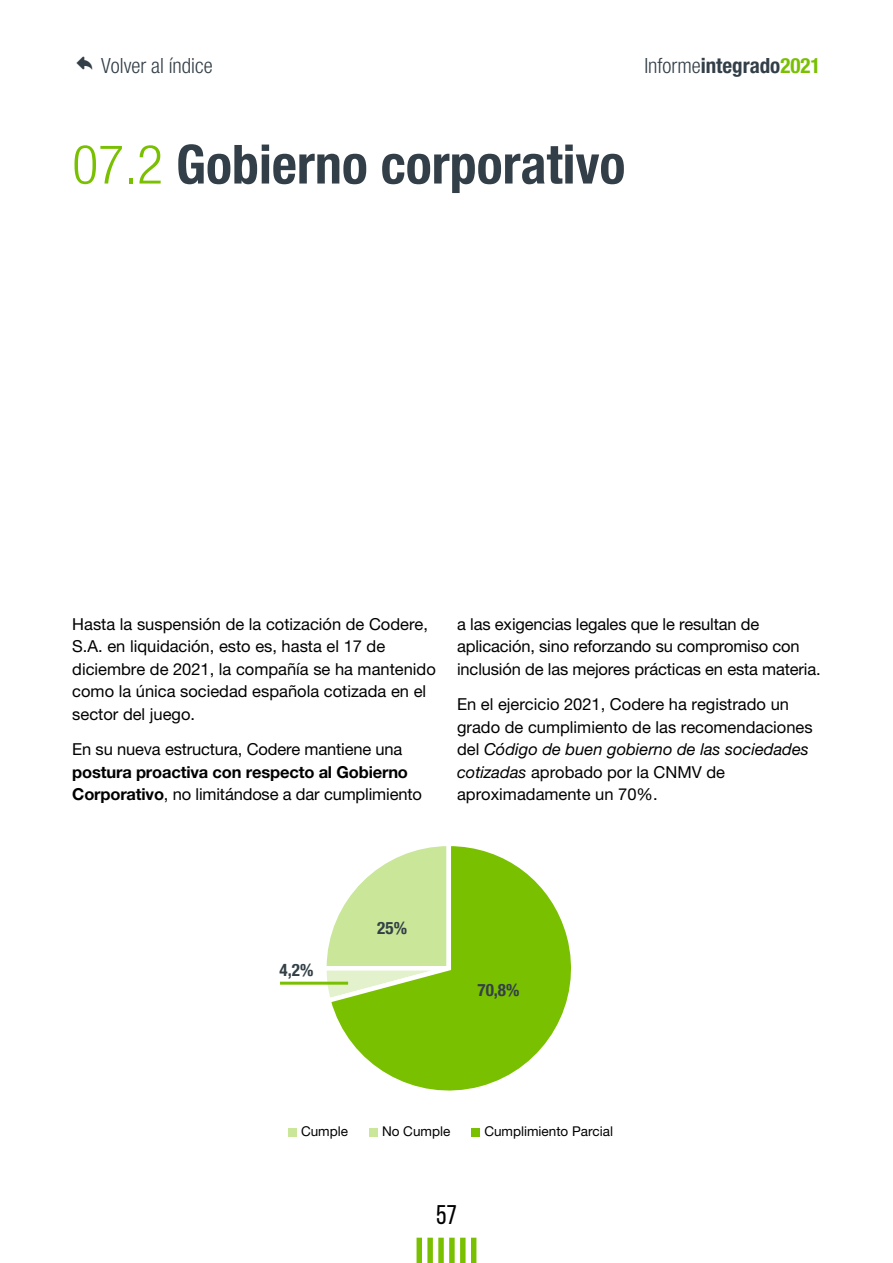
<style>
.page{position:relative;width:893px;height:1263px;background:#fff}
.page>*{position:absolute;margin:0;border:0;box-sizing:border-box;transform-origin:0 0}
.Títulos_subcapitulo{font:54px "Helvetica Neue LT 77 Bd Cn";color:#333f48}
.t1{font:27px "Bebas Neue";color:#000}
.t2{font:21px "Helvetica Neue LT 77 Bd Cn";color:#333f48}
.t3{font:21px "Helvetica Neue LT 47 Lt Cn";color:#333f48}
.t4{font:17.1px "Helvetica Neue LT 77 Bd Cn";color:#334047}
.Texto_11-15{font:16.5px/22.5px "Helvetica Neue LT 55 Rm";color:#000}
.Texto_11-15-2{font:13.5px "Helvetica Neue LT 55 Rm";color:#000}
.s1{font-family:"Helvetica Neue LT 47 Lt Cn"}
.s2{color:#79c000}
.s3{font-family:"Helvetica Neue LT 47 Lt Cn";color:#79c000}
.s4{font-family:"Helvetica Neue LT 75 Bd"}
.s5{font-family:"Helvetica Neue LT 56 It"}
</style>
<div class="page">
<svg style="left:417px;top:1238px;width:59px;height:25px"></svg>
<svg style="left:323px;top:846px;width:249px;height:245px"></svg>
<hr style="left:280px;top:982px;width:68px;height:3px;background:#79c000">
<div style="left:288px;top:1128px;width:9px;height:8px;background:#c9e699"></div>
<div style="left:369px;top:1128px;width:9px;height:8px;background:#c9e699"></div>
<div style="left:472px;top:1128px;width:8px;height:8px;background:#79c000"></div>
<p class="t3" style="left:101px;top:53px;width:113px">Volver al índice</p>
<p class="t2" style="left:644px;top:53px;width:178px"><span class="s1">Informe</span>integrado<span class="s2">2021</span></p>
<p class="Títulos_subcapitulo" style="left:72px;top:132px;width:555px"><span class="s3">07.2</span> Gobierno corporativo</p>
<p class="Texto_11-15" style="left:72px;top:612px;width:365px">Hasta la suspensión de la cotización de Codere, S.A. en liquidación, esto es, hasta el 17 de diciembre de 2021, la compañía se ha mantenido como la única sociedad española cotizada en el sector del juego.</p>
<p class="Texto_11-15" style="left:72px;top:737px;width:351px">En su nueva estructura, Codere mantiene una <span class="s4">postura proactiva con respecto al Gobierno<br>Corporativo</span>, no limitándose a dar cumplimiento</p>
<p class="Texto_11-15" style="left:457px;top:612px;width:365px">a las exigencias legales que le resultan de aplicación, sino reforzando su compromiso con inclusión de las mejores prácticas en esta materia.</p>
<p class="Texto_11-15" style="left:457px;top:692px;width:357px">En el ejercicio 2021, Codere ha registrado un grado de cumplimiento de las recomendaciones del <span class="s5">Código de buen gobierno de las sociedades cotizadas</span> aprobado por la CNMV de aproximadamente un 70%.</p>
<p class="t4" style="left:280px;top:960px;width:35px">4,2%</p>
<p class="t4" style="left:377px;top:918px;width:31px">25%</p>
<p class="t4" style="left:477px;top:979px;width:44px">70,8%</p>
<p class="Texto_11-15-2" style="left:301px;top:1123px;width:49px">Cumple</p>
<p class="Texto_11-15-2" style="left:382px;top:1123px;width:70px">No Cumple</p>
<p class="Texto_11-15-2" style="left:484px;top:1123px;width:130px">Cumplimiento Parcial</p>
<h2 class="t1" style="left:436px;top:1200px;width:22px">57</h2>
</div>
